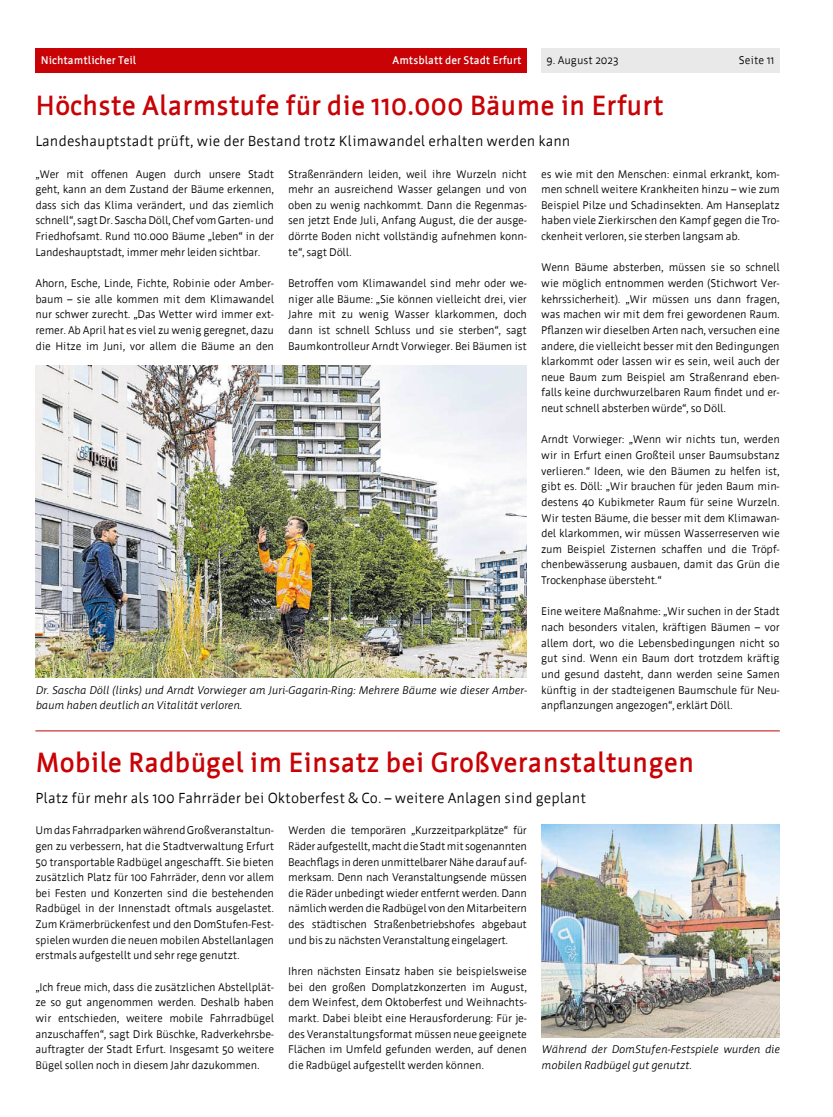
<style>
.page{position:relative;width:833px;height:1117px;background:#fff}
.page>*{position:absolute;margin:0;border:0;box-sizing:border-box;transform-origin:0 0}
.H1-u1{font:700 27.5px "Werk";color:#c80205}
.P-uz{font:14.38px "Werk";color:#000}
.P-Normal{font:11px/15.6px "Werk";letter-spacing:-.02em;color:#000;text-align:justify}
.t1{font:italic 11px/15.6px "Werk";letter-spacing:-.02em;color:#000}
.t2{font:700 11px "Werk";color:#fff}
.P-Normal-2{font:11px "Werk";color:#000}
</style>
<div class="page">
<div style="left:541px;top:48px;width:239px;height:25px;background:#e9e9e9"></div>
<div style="left:35px;top:48px;width:492px;height:25px;background:#c80205"></div>
<hr style="left:35px;top:730px;width:745px;height:1px;background:#c80205">
<img style="left:35px;top:365px;width:492px;height:312px">
<img style="left:541px;top:824px;width:239px;height:213px">
<p class="t2" style="left:41px;top:55px;width:97px">Nichtamtlicher Teil</p>
<p class="t2" style="left:392px;top:55px;width:131px">Amtsblatt der Stadt Erfurt</p>
<p class="P-Normal-2" style="left:546px;top:54px;width:74px">9. August 2023</p>
<p class="P-Normal" style="left:739px;top:53px;width:37px">Seite 11</p>
<h1 class="H1-u1" style="left:35px;top:90px;width:630px">Höchste Alarmstufe für die 110.000 Bäume in Erfurt</h1>
<p class="P-uz" style="left:35px;top:133px;width:536px">Landeshauptstadt prüft, wie der Bestand trotz Klimawandel erhalten werden kann</p>
<p class="P-Normal" style="left:35px;top:166px;width:240px">„Wer mit offenen Augen durch unsere Stadt geht, kann an dem Zustand der Bäume erkennen, dass sich das Klima verändert, und das ziemlich schnell“, sagt Dr. Sascha Döll, Chef vom Garten- und Friedhofsamt. Rund 110.000 Bäume „leben“ in der Landeshauptstadt, immer mehr leiden sichtbar.</p>
<p class="P-Normal" style="left:35px;top:275px;width:240px">Ahorn, Esche, Linde, Fichte, Robinie oder Amber&shy;baum – sie alle kommen mit dem Klimawandel nur schwer zurecht. „Das Wetter wird immer ext&shy;remer. Ab April hat es viel zu wenig geregnet, dazu die Hitze im Juni, vor allem die Bäume an den</p>
<p class="P-Normal" style="left:541px;top:166px;width:240px">es wie mit den Menschen: einmal erkrankt, kom&shy;men schnell weitere Krankheiten hinzu – wie zum Beispiel Pilze und Schadinsekten. Am Hanseplatz haben viele Zierkirschen den Kampf gegen die Tro&shy;ckenheit verloren, sie sterben langsam ab.</p>
<p class="P-Normal" style="left:541px;top:260px;width:240px">Wenn Bäume absterben, müssen sie so schnell wie möglich entnommen werden (Stichwort Ver&shy;kehrssicherheit). „Wir müssen uns dann fragen, was machen wir mit dem frei gewordenen Raum.<br>Pflanzen wir dieselben Arten nach, versuchen eine andere, die vielleicht besser mit den Bedingungen klarkommt oder lassen wir es sein, weil auch der neue Baum zum Beispiel am Straßenrand eben&shy;falls keine durchwurzelbaren Raum findet und er&shy;neut schnell absterben würde“, so Döll.</p>
<p class="P-Normal" style="left:541px;top:431px;width:240px">Arndt Vorwieger: „Wenn wir nichts tun, werden wir in Erfurt einen Großteil unser Baumsubstanz verlieren.“ Ideen, wie den Bäumen zu helfen ist, gibt es. Döll: „Wir brauchen für jeden Baum min&shy;destens 40 Kubikmeter Raum für seine Wurzeln.<br>Wir testen Bäume, die besser mit dem Klimawan&shy;del klarkommen, wir müssen Wasserreserven wie zum Beispiel Zisternen schaffen und die Tröpf&shy;chenbewässerung ausbauen, damit das Grün die Trockenphase übersteht.“</p>
<p class="P-Normal" style="left:541px;top:603px;width:240px">Eine weitere Maßnahme: „Wir suchen in der Stadt nach besonders vitalen, kräftigen Bäumen – vor allem dort, wo die Lebensbedingungen nicht so gut sind. Wenn ein Baum dort trotzdem kräftig und gesund dasteht, dann werden seine Samen künftig in der stadteigenen Baumschule für Neu&shy;anpflanzungen angezogen“, erklärt Döll.</p>
<h1 class="H1-u1" style="left:35px;top:747px;width:660px">Mobile Radbügel im Einsatz bei Großveranstaltungen</h1>
<p class="P-uz" style="left:35px;top:789px;width:552px">Platz für mehr als 100 Fahrräder bei Oktoberfest &amp; Co. – weitere Anlagen sind geplant</p>
<p class="P-Normal" style="left:35px;top:822px;width:240px">Um das Fahrradparken während Großveranstaltun&shy;gen zu verbessern, hat die Stadtverwaltung Erfurt 50 transportable Radbügel angeschafft. Sie bieten zusätzlich Platz für 100 Fahrräder, denn vor allem bei Festen und Konzerten sind die bestehenden Radbügel in der Innenstadt oftmals ausgelastet.<br>Zum Krämerbrückenfest und den DomStufen-Fest&shy;spielen wurden die neuen mobilen Abstellanlagen erstmals aufgestellt und sehr rege genutzt.</p>
<p class="P-Normal" style="left:35px;top:978px;width:240px">„Ich freue mich, dass die zusätzlichen Abstellplät&shy;ze so gut angenommen werden. Deshalb haben wir entschieden, weitere mobile Fahrradbügel anzuschaffen“, sagt Dirk Büschke, Radverkehrsbe&shy;auftragter der Stadt Erfurt. Insgesamt 50 weitere Bügel sollen noch in diesem Jahr dazukommen.</p>
<p class="P-Normal" style="left:288px;top:166px;width:240px">Straßenrändern leiden, weil ihre Wurzeln nicht mehr an ausreichend Wasser gelangen und von oben zu wenig nachkommt. Dann die Regenmas&shy;sen jetzt Ende Juli, Anfang August, die der ausge&shy;dörrte Boden nicht vollständig aufnehmen konn&shy;te“, sagt Döll.</p>
<p class="P-Normal" style="left:288px;top:275px;width:240px">Betroffen vom Klimawandel sind mehr oder we&shy;niger alle Bäume: „Sie können vielleicht drei, vier Jahre mit zu wenig Wasser klarkommen, doch dann ist schnell Schluss und sie sterben“, sagt Baumkontrolleur Arndt Vorwieger. Bei Bäumen ist</p>
<p class="t1" style="left:35px;top:681px;width:493px">Dr. Sascha Döll (links) und Arndt Vorwieger am Juri-Gagarin-Ring: Mehrere Bäume wie dieser Amber&shy;baum haben deutlich an Vitalität verloren.</p>
<p class="P-Normal" style="left:288px;top:822px;width:240px">Werden die temporären „Kurzzeitparkplätze“ für Räder aufgestellt, macht die Stadt mit sogenannten Beachflags in deren unmittelbarer Nähe darauf auf&shy;merksam. Denn nach Veranstaltungsende müssen die Räder unbedingt wieder entfernt werden. Dann nämlich werden die Radbügel von den Mitarbeitern des städtischen Straßenbetriebshofes abgebaut und bis zu nächsten Veranstaltung eingelagert.</p>
<p class="P-Normal" style="left:288px;top:963px;width:240px">Ihren nächsten Einsatz haben sie beispielsweise bei den großen Domplatzkonzerten im August, dem Weinfest, dem Oktoberfest und Weihnachts&shy;markt. Dabei bleibt eine Herausforderung: Für je&shy;des Veranstaltungsformat müssen neue geeignete Flächen im Umfeld gefunden werden, auf denen die Radbügel aufgestellt werden können.</p>
<p class="t1" style="left:541px;top:1041px;width:240px">Während der DomStufen-Festspiele wurden die mobilen Radbügel gut genutzt.</p>
</div>
